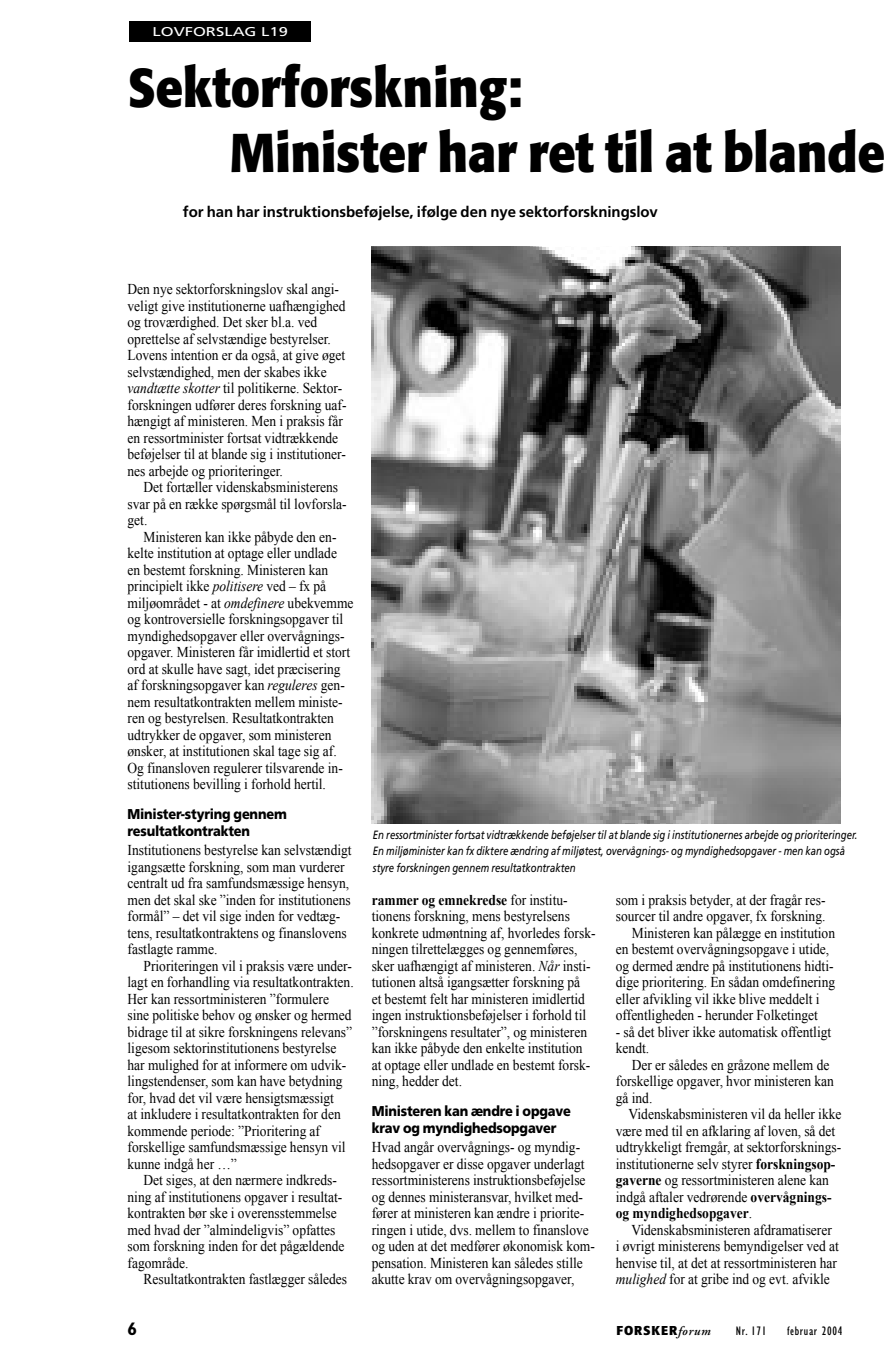
<style>
.page{position:relative;width:893px;height:1361px;background:#fff}
.page>*{position:absolute;margin:0;border:0;box-sizing:border-box;transform-origin:0 0}
.t1{font:700 54px/65.1px "Formata";color:#000;scale:.9 1}
.t2{font:700 condensed 18px "Gill Sans";color:#000}
.t3{font:15px/16.5px "Times New Roman";color:#000;scale:.9 1}
.t4{font:700 15px "Frutiger";letter-spacing:-.005em;color:#000}
.t5{font:900 14.25px/16.5px "Frutiger";letter-spacing:-.015em;color:#000;scale:.9 1}
.t6{font:condensed 12.75px "Gill Sans";letter-spacing:.05em;color:#000}
.t7{font:12.75px "Frutiger";color:#fff;scale:1.3 1}
.t8{font:700 12.75px "Formata";letter-spacing:.07em;color:#000}
.t9{font:italic 12px/16.5px "Frutiger";color:#000;scale:.8 1}
.s1{font-style:italic}
.s2{font-weight:700}
.s3{font-family:"Adobe Garamond Pro";font-weight:600;font-style:italic}
</style>
<div class="page">
<div style="left:129px;top:21px;width:181px;height:21px;background:#000"></div>
<img style="left:371px;top:246px;width:469px;height:578px">
<p class="t7" style="left:153px;top:24px;width:106px">LOVFORSLAG L19</p>
<h1 class="t1" style="left:230px;top:54px;width:730px;text-indent:-102px">Sektorforskning:<br>Minister har ret til at blande</h1>
<p class="t4" style="left:183px;top:203px;width:476px">for han har instruktionsbeføjelse, ifølge den nye sektorforskningslov</p>
<p class="t3" style="left:128px;top:280px;width:245px">Den nye sektorforskningslov skal angi&shy;veligt give institutionerne uafhængighed og troværdighed. Det sker bl.a. ved oprettelse af selvstændige bestyrelser.<br>Lovens intention er da også, at give øget selvstændighed, men der skabes ikke <span class="s1">vandtætte skotter</span> til politikerne. Sektor&shy;forskningen udfører deres forskning uaf&shy;hængigt af ministeren. Men i praksis får en ressortminister fortsat vidtrækkende beføjelser til at blande sig i institutioner&shy;nes arbejde og prioriteringer.</p>
<p class="t3" style="left:128px;top:478px;width:245px;text-indent:16px">Det fortæller videnskabsministerens svar på en række spørgsmål til lovforsla&shy;get.</p>
<p class="t3" style="left:128px;top:528px;width:253px;text-indent:16px">Ministeren kan ikke påbyde den en&shy;kelte institution at optage eller undlade<br>en bestemt forskning. Ministeren kan principielt ikke <span class="s1">politisere</span> ved – fx på miljøområdet - at <span class="s1">omdefinere</span> ubekvemme og kontroversielle forskningsopgaver til myndighedsopgaver eller overvågnings&shy;opgaver. Ministeren får imidlertid et stort ord at skulle have sagt, idet præcisering af forskningsopgaver kan <span class="s1">reguleres</span> gen&shy;nem resultatkontrakten mellem ministe&shy;ren og bestyrelsen. Resultatkontrakten udtrykker de opgaver, som ministeren ønsker, at institutionen skal tage sig af.<br>Og finansloven regulerer tilsvarende in&shy;stitutionens bevilling i forhold hertil.</p>
<p class="t5" style="left:128px;top:805px;width:178px">Minister-styring gennem resultatkontrakten</p>
<p class="t3" style="left:128px;top:841px;width:250px">Institutionens bestyrelse kan selvstændigt igangsætte forskning, som man vurderer centralt ud fra samfundsmæssige hensyn, men det skal ske ”inden for institutionens formål” – det vil sige inden for vedtæg&shy;tens, resultatkontraktens og finanslovens fastlagte ramme.</p>
<p class="t3" style="left:128px;top:957px;width:253px;text-indent:16px">Prioriteringen vil i praksis være under&shy;lagt en forhandling via resultatkontrakten.<br>Her kan ressortministeren ”formulere sine politiske behov og ønsker og hermed bidrage til at sikre forskningens relevans” ligesom sektorinstitutionens bestyrelse har mulighed for at informere om udvik&shy;lingstendenser, som kan have betydning for, hvad det vil være hensigtsmæssigt<br>at inkludere i resultatkontrakten for den kommende periode: ”Prioritering af forskellige samfundsmæssige hensyn vil kunne indgå her …”</p>
<p class="t3" style="left:128px;top:1171px;width:243px;text-indent:16px">Det siges, at den nærmere indkreds&shy;ning af institutionens opgaver i resultat&shy;kontrakten bør ske i overensstemmelse med hvad der ”almindeligvis” opfattes som forskning inden for det pågældende fagområde.</p>
<p class="t3" style="left:144px;top:1270px;width:228px">Resultatkontrakten fastlægger således</p>
<p class="t9" style="left:373px;top:826px;width:607px">En ressortminister fortsat vidtrækkende beføjelser til at blande sig i institutionernes arbejde og prioriteringer.<br>En miljøminister kan fx diktere ændring af miljøtest, overvågnings- og myndighedsopgaver - men kan også styre forskningen gennem resultatkontrakten</p>
<p class="t3" style="left:372px;top:891px;width:250px"><span class="s2">rammer og emnekredse</span> for institu&shy;tionens forskning, mens bestyrelsens konkrete udmøntning af, hvorledes forsk&shy;ningen tilrettelægges og gennemføres, sker uafhængigt af ministeren. <span class="s1">Når</span> insti&shy;tutionen altså igangsætter forskning på<br>et bestemt felt har ministeren imidlertid ingen instruktionsbeføjelser i forhold til ”forskningens resultater”, og ministeren kan ikke påbyde den enkelte institution at optage eller undlade en bestemt forsk&shy;ning, hedder det.</p>
<p class="t5" style="left:372px;top:1102px;width:223px">Ministeren kan ændre i opgave krav og myndighedsopgaver</p>
<p class="t3" style="left:372px;top:1138px;width:249px">Hvad angår overvågnings- og myndig&shy;hedsopgaver er disse opgaver underlagt ressortministerens instruktionsbeføjelse og dennes ministeransvar, hvilket med&shy;fører at ministeren kan ændre i priorite&shy;ringen i utide, dvs. mellem to finanslove og uden at det medfører økonomisk kom&shy;pensation. Ministeren kan således stille akutte krav om overvågningsopgaver,</p>
<p class="t3" style="left:616px;top:891px;width:234px">som i praksis betyder, at der fragår res-</p>
<p class="t3" style="left:616px;top:907px;width:234px">sourcer til andre opgaver, fx forskning.</p>
<p class="t3" style="left:632px;top:924px;width:227px">Ministeren kan pålægge en institution</p>
<p class="t3" style="left:616px;top:940px;width:239px">en bestemt overvågningsopgave i utide,</p>
<p class="t3" style="left:616px;top:957px;width:243px">og dermed ændre på institutionens hidti-</p>
<p class="t3" style="left:616px;top:973px;width:245px">dige prioritering. En sådan omdefinering</p>
<p class="t3" style="left:616px;top:990px;width:228px">eller afvikling vil ikke blive meddelt i</p>
<p class="t3" style="left:616px;top:1006px;width:226px">offentligheden - herunder Folketinget</p>
<p class="t3" style="left:616px;top:1023px;width:241px">- så det bliver ikke automatisk offentligt kendt.</p>
<p class="t3" style="left:616px;top:1056px;width:244px;text-indent:16px">Der er således en gråzone mellem de forskellige opgaver, hvor ministeren kan gå ind.</p>
<p class="t3" style="left:616px;top:1105px;width:252px;text-indent:13px">Videnskabsministeren vil da heller ikke være med til en afklaring af loven, så det udtrykkeligt fremgår, at sektorforsknings&shy;institutionerne selv styrer <span class="s2">forskningsop&shy;gaverne</span> og ressortministeren alene kan indgå aftaler vedrørende <span class="s2">overvågnings&shy;og myndighedsopgaver</span>.</p>
<p class="t3" style="left:616px;top:1221px;width:249px;text-align:center">Videnskabsministeren afdramatiserer<br>i øvrigt ministerens bemyndigelser ved at henvise til, at det at ressortministeren har <span class="s1">mulighed</span> for at gribe ind og evt. afvikle</p>
<p class="t2" style="left:128px;top:1318px;width:11px">6</p>
<p class="t8" style="left:616px;top:1322px;width:96px">FORSKER<span class="s3">forum</span></p>
<p class="t6" style="left:736px;top:1324px;width:32px">Nr. 171</p>
<p class="t6" style="left:787px;top:1324px;width:57px">februar 2004</p>
</div>
